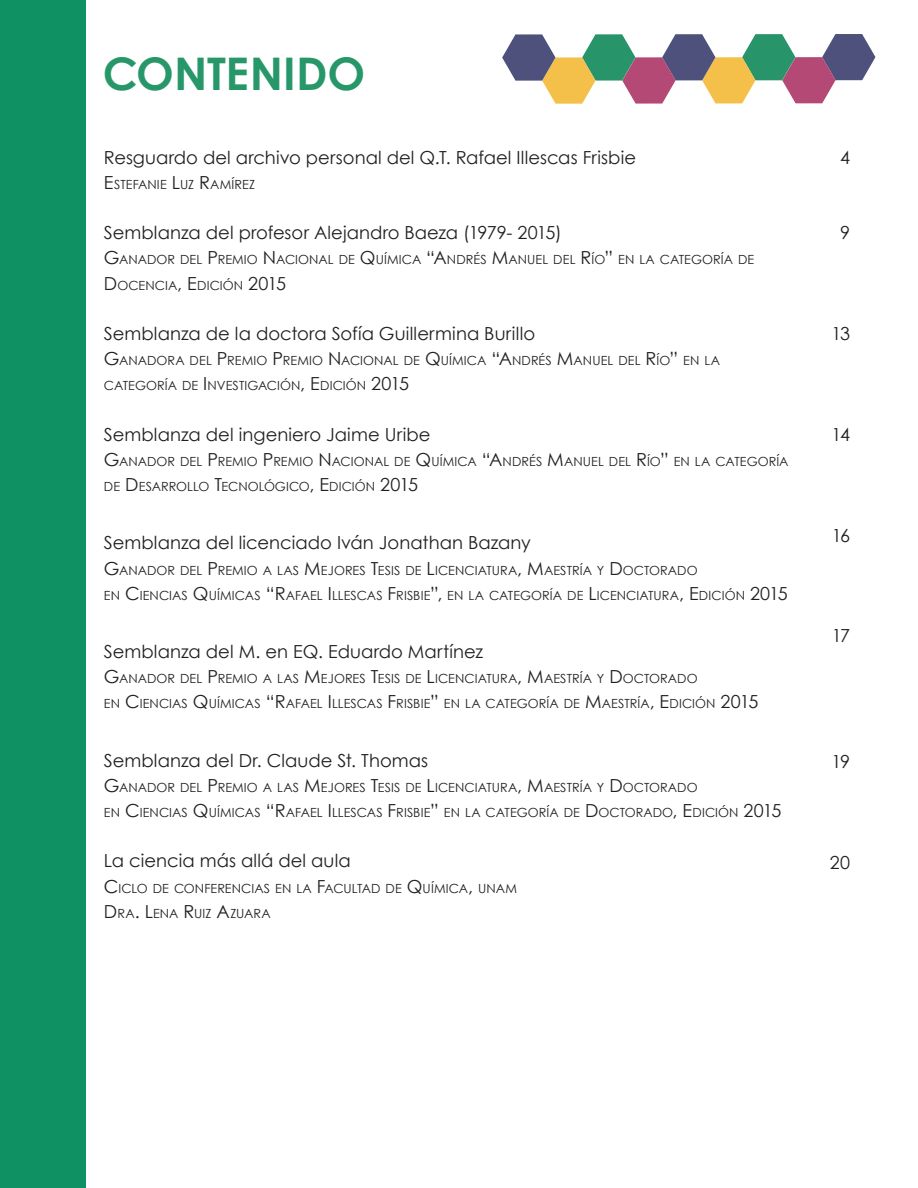
<style>
.page{position:relative;width:918px;height:1188px;background:#fff}
.page>*{position:absolute;margin:0;border:0;box-sizing:border-box;transform-origin:0 0}
.t1{font:700 45px "Century Gothic";letter-spacing:-.005em;color:#008550}
.t2{font:18px "Century Gothic";letter-spacing:.005em;color:#231f20}
.t3{font:12.6px/25.2px "Century Gothic";letter-spacing:.005em;color:#231f20}
.s1{font-size:18px}
</style>
<div class="page">
<div style="left:0;top:0;width:85px;height:1188px;background:#109163"></div>
<svg style="left:502px;top:34px;width:373px;height:70px"></svg>
<h1 class="t1" style="left:102px;top:39px;width:264px">CONTENIDO</h1>
<p class="t2" style="left:104px;top:145px;width:534px">Resguardo del archivo personal del Q.T. Rafael Illescas Frisbie</p>
<p class="t3" style="left:104px;top:171px;width:153px"><span class="s1">E</span>STEFANIE <span class="s1">L</span>UZ <span class="s1">R</span>AMÍREZ</p>
<p class="t2" style="left:104px;top:220px;width:459px">Semblanza del profesor Alejandro Baeza (1979- 2015)</p>
<p class="t3" style="left:104px;top:247px;width:650px"><span class="s1">G</span>ANADOR DEL <span class="s1">P</span>REMIO <span class="s1">N</span>ACIONAL DE <span class="s1">Q</span>UÍMICA <span class="s1">“A</span>NDRÉS <span class="s1">M</span>ANUEL DEL <span class="s1">R</span>ÍO<span class="s1">”</span> EN LA CATEGORÍA DE<br><span class="s1">D</span>OCENCIA<span class="s1">, E</span>DICIÓN <span class="s1">2015</span></p>
<p class="t2" style="left:104px;top:321px;width:433px">Semblanza de la doctora Sofía Guillermina Burillo</p>
<p class="t3" style="left:104px;top:348px;width:618px"><span class="s1">G</span>ANADORA DEL <span class="s1">P</span>REMIO <span class="s1">P</span>REMIO <span class="s1">N</span>ACIONAL DE <span class="s1">Q</span>UÍMICA <span class="s1">“A</span>NDRÉS <span class="s1">M</span>ANUEL DEL <span class="s1">R</span>ÍO<span class="s1">”</span> EN LA</p>
<p class="t3" style="left:104px;top:373px;width:307px">CATEGORÍA DE <span class="s1">I</span> NVESTIGACIÓN<span class="s1">, E</span>DICIÓN <span class="s1">2015</span></p>
<p class="t2" style="left:104px;top:422px;width:328px">Semblanza del ingeniero Jaime Uribe</p>
<p class="t3" style="left:104px;top:449px;width:686px"><span class="s1">G</span>ANADOR DEL <span class="s1">P</span>REMIO <span class="s1">P</span>REMIO <span class="s1">N</span>ACIONAL DE <span class="s1">Q</span>UÍMICA <span class="s1">“A</span>NDRÉS <span class="s1">M</span>ANUEL DEL <span class="s1">R</span>ÍO<span class="s1">”</span> EN LA CATEGORÍA<br>DE <span class="s1">D</span> ESARROLLO <span class="s1">T</span>ECNOLÓGICO<span class="s1">, E</span>DICIÓN <span class="s1">2015</span></p>
<p class="t2" style="left:104px;top:530px;width:428px">Semblanza del licenciado Iván Jonathan Bazany</p>
<p class="t3" style="left:104px;top:557px;width:595px"><span class="s1">G</span>ANADOR DEL <span class="s1">P</span>REMIO A LAS <span class="s1">M</span> EJORES <span class="s1">T</span>ESIS DE <span class="s1">L</span>ICENCIATURA<span class="s1">, M</span>AESTRÍA Y <span class="s1">D</span>OCTORADO</p>
<p class="t3" style="left:104px;top:582px;width:686px">EN <span class="s1">C</span>IENCIAS <span class="s1">Q</span>UÍMICAS <span class="s1">“R</span>AFAEL <span class="s1">I</span> LLESCAS <span class="s1">F</span>RISBIE<span class="s1">”,</span> EN LA CATEGORÍA DE <span class="s1">L</span>ICENCIATURA<span class="s1">, E</span>DICIÓN <span class="s1">2015</span></p>
<p class="t2" style="left:104px;top:639px;width:381px">Semblanza del M. en EQ. Eduardo Martínez</p>
<p class="t3" style="left:104px;top:666px;width:595px"><span class="s1">G</span>ANADOR DEL <span class="s1">P</span>REMIO A LAS <span class="s1">M</span> EJORES <span class="s1">T</span>ESIS DE <span class="s1">L</span>ICENCIATURA<span class="s1">, M</span>AESTRÍA Y <span class="s1">D</span>OCTORADO</p>
<p class="t3" style="left:104px;top:691px;width:656px">EN <span class="s1">C</span>IENCIAS <span class="s1">Q</span>UÍMICAS <span class="s1">“R</span>AFAEL <span class="s1">I</span> LLESCAS <span class="s1">F</span>RISBIE<span class="s1">”</span> EN LA CATEGORÍA DE <span class="s1">M</span>AESTRÍA<span class="s1">, E</span>DICIÓN <span class="s1">2015</span></p>
<p class="t2" style="left:104px;top:748px;width:326px">Semblanza del Dr. Claude St. Thomas</p>
<p class="t3" style="left:104px;top:774px;width:595px"><span class="s1">G</span>ANADOR DEL <span class="s1">P</span>REMIO A LAS <span class="s1">M</span> EJORES <span class="s1">T</span>ESIS DE <span class="s1">L</span>ICENCIATURA<span class="s1">, M</span>AESTRÍA Y <span class="s1">D</span>OCTORADO</p>
<p class="t3" style="left:104px;top:800px;width:679px">EN <span class="s1">C</span>IENCIAS <span class="s1">Q</span>UÍMICAS <span class="s1">“R</span>AFAEL <span class="s1">I</span> LLESCAS <span class="s1">F</span>RISBIE<span class="s1">”</span> EN LA CATEGORÍA DE <span class="s1">D</span>OCTORADO<span class="s1">, E</span>DICIÓN <span class="s1">2015</span></p>
<p class="t2" style="left:104px;top:848px;width:248px">La ciencia más allá del aula</p>
<p class="t3" style="left:104px;top:875px;width:414px"><span class="s1">C</span>ICLO DE CONFERENCIAS EN LA <span class="s1">F</span>ACULTAD DE <span class="s1">Q</span>UÍMICA<span class="s1">,</span> UNAM</p>
<p class="t3" style="left:104px;top:900px;width:168px"><span class="s1">D</span> RA<span class="s1">. L</span>ENA <span class="s1">R</span>UIZ <span class="s1">A</span>ZUARA</p>
<p class="t2" style="left:840px;top:145px;width:11px">4</p>
<p class="t2" style="left:840px;top:220px;width:11px">9</p>
<p class="t2" style="left:831px;top:321px;width:20px">13</p>
<p class="t2" style="left:831px;top:422px;width:20px">14</p>
<p class="t2" style="left:832px;top:523px;width:20px">16</p>
<p class="t2" style="left:832px;top:623px;width:20px">17</p>
<p class="t2" style="left:831px;top:749px;width:20px">19</p>
<p class="t2" style="left:830px;top:850px;width:22px">20</p>
</div>
